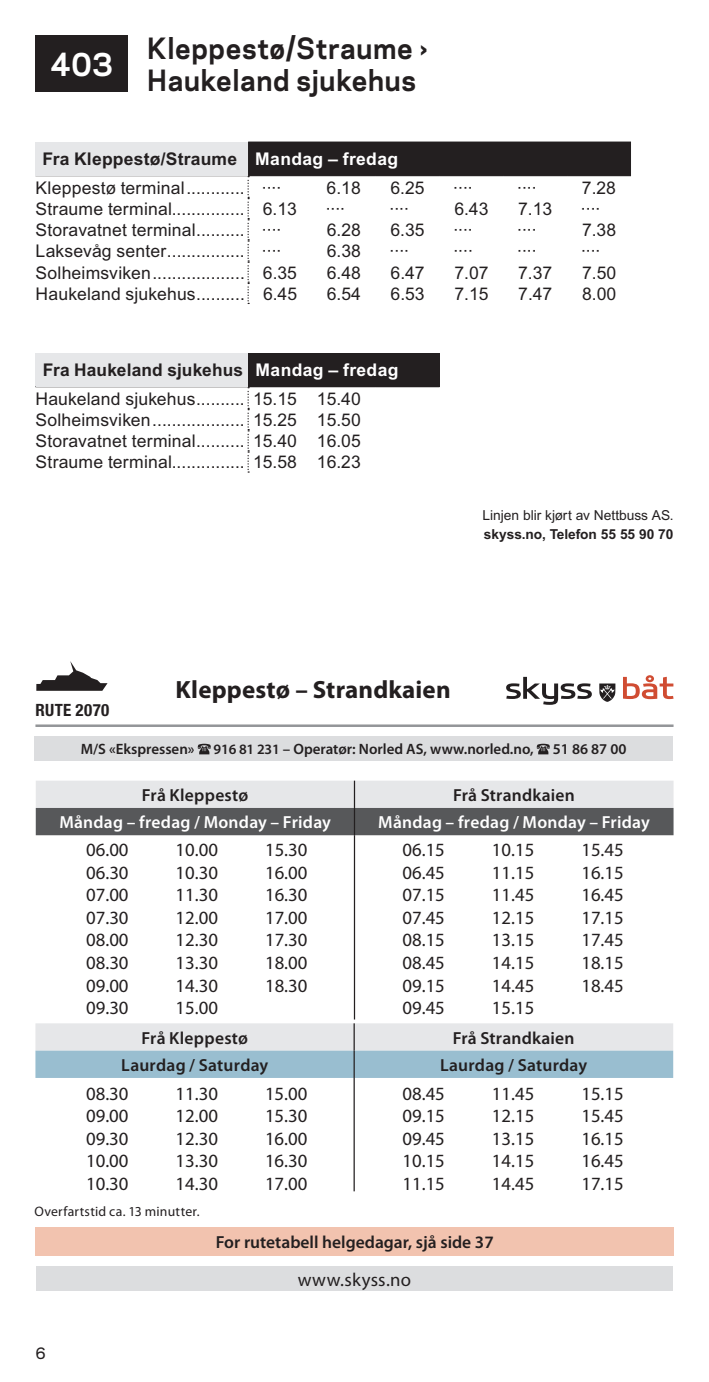
<style>
.page{position:relative;width:709px;height:1382px;background:#fff}
.page>*{position:absolute;margin:0;border:0;box-sizing:border-box;transform-origin:0 0}
.t1{font:700 30px "Galaxie Polaris";color:#fff}
.t2{font:700 27.5px/32.5px "Galaxie Polaris";letter-spacing:.025em;color:#231f20;scale:.95 1}
.t3{font:700 25px "Myriad Pro";letter-spacing:.005em;color:#231f20}
.t4{font:18.75px/22.5px "Myriad Pro";color:#231f20;text-align:justify}
.t5{font:17.5px/21.2px "Arial MT Pro";letter-spacing:.01em;color:#231f20;text-align:justify}
.t6{font:600 17.5px "Myriad Pro";letter-spacing:.01em;color:#231f20}
.t7{font:700 17.5px "Arial MT Pro";letter-spacing:.015em;color:#231f20}
.t8{font:600 17.5px "Myriad Pro";letter-spacing:.015em;color:#fff}
.t9{font:700 17.5px "Arial MT Pro";color:#fff}
.t10{font:700 condensed 17px "Helvetica Neue LT Std";letter-spacing:.025em;color:#231f20}
.t11{font:600 15px "Myriad Pro";color:#231f20}
.t12{font:500 15px "Galaxie Polaris";color:#231f20}
.t13{font:13.75px "Arial MT Pro";color:#231f20}
.t14{font:13.75px "Myriad Pro";letter-spacing:.02em;color:#231f20}
.t15{font:700 13.75px "Arial MT Pro";color:#231f20}
.s1{color:#fff}
.s2{font-size:14.5px}
</style>
<div class="page">
<hr style="left:35px;top:386px;width:213px;height:1px;background:#231f20">
<svg style="left:247px;top:387px;width:2px;height:86px"></svg>
<div style="left:36px;top:353px;width:212px;height:34px;background:#e6e7e9"></div>
<div style="left:248px;top:353px;width:192px;height:34px;background:#231f20"></div>
<div style="left:35px;top:142px;width:213px;height:34px;background:#e6e7e9"></div>
<svg style="left:247px;top:142px;width:384px;height:162px"></svg>
<hr style="left:35px;top:724px;width:638px;height:3px;background:#939598">
<svg style="left:36px;top:661px;width:72px;height:30px"></svg>
<div style="left:35px;top:736px;width:637px;height:25px;background:#dcdddf"></div>
<svg style="left:198px;top:744px;width:13px;height:10px"></svg>
<svg style="left:536px;top:744px;width:14px;height:10px"></svg>
<hr style="left:354px;top:835px;width:1px;height:184px;background:#231f20">
<svg style="left:36px;top:781px;width:637px;height:54px;background:#9e9fa1"></svg>
<svg style="left:35px;top:1023px;width:638px;height:55px;background:#c0d2dc"></svg>
<hr style="left:353px;top:1023px;width:2px;height:28px;background:#231f20">
<hr style="left:353px;top:1078px;width:2px;height:113px;background:#231f20">
<hr style="left:353px;top:1051px;width:2px;height:27px;background:#231f20">
<div style="left:36px;top:1266px;width:636px;height:25px;background:#dcdddf"></div>
<div style="left:36px;top:1227px;width:638px;height:28px;background:#f2c3af"></div>
<svg style="left:623px;top:675px;width:50px;height:24px"></svg>
<svg style="left:506px;top:677px;width:86px;height:28px"></svg>
<svg style="left:599px;top:683px;width:16px;height:19px"></svg>
<div style="left:35px;top:35px;width:93px;height:57px;background:#231f20"></div>
<h1 class="t1" style="left:50px;top:42px;width:65px">403</h1>
<h2 class="t2" style="left:147px;top:30px;width:296px">Kleppestø/Straume ›<br>Haukeland sjukehus</h2>
<p class="t7" style="left:60px;top:149px;width:11px">å</p>
<p class="t9" style="left:270px;top:149px;width:11px">å</p>
<p class="t5" style="left:35px;top:178px;width:247px">Kleppestø terminal ............ ····</p>
<p class="t5" style="left:327px;top:178px;width:36px">6.18</p>
<p class="t5" style="left:390px;top:178px;width:36px">6.25</p>
<p class="t5" style="left:453px;top:178px;width:21px">····</p>
<p class="t5" style="left:517px;top:178px;width:21px">····</p>
<p class="t5" style="left:582px;top:178px;width:36px">7.28</p>
<p class="t5" style="left:35px;top:199px;width:263px">Straume terminal............... 6.13</p>
<p class="t5" style="left:326px;top:199px;width:21px">····</p>
<p class="t5" style="left:389px;top:199px;width:21px">····</p>
<p class="t5" style="left:454px;top:199px;width:36px">6.43</p>
<p class="t5" style="left:518px;top:199px;width:36px">7.13</p>
<p class="t5" style="left:581px;top:199px;width:21px">····</p>
<p class="t5" style="left:36px;top:220px;width:247px">Storavatnet terminal .......... ····</p>
<p class="t5" style="left:327px;top:220px;width:36px">6.28</p>
<p class="t5" style="left:390px;top:220px;width:36px">6.35</p>
<p class="t5" style="left:453px;top:220px;width:21px">····</p>
<p class="t5" style="left:517px;top:220px;width:21px">····</p>
<p class="t5" style="left:582px;top:220px;width:36px">7.38</p>
<p class="t5" style="left:36px;top:241px;width:247px">Laksevåg senter ................ ····</p>
<p class="t5" style="left:327px;top:241px;width:36px">6.38</p>
<p class="t5" style="left:389px;top:241px;width:21px">····</p>
<p class="t5" style="left:453px;top:241px;width:21px">····</p>
<p class="t5" style="left:517px;top:241px;width:21px">····</p>
<p class="t5" style="left:581px;top:241px;width:21px">····</p>
<p class="t5" style="left:36px;top:263px;width:263px">Solheimsviken ................... 6.35</p>
<p class="t5" style="left:327px;top:263px;width:36px">6.48</p>
<p class="t5" style="left:390px;top:263px;width:36px">6.47</p>
<p class="t5" style="left:454px;top:263px;width:36px">7.07</p>
<p class="t5" style="left:518px;top:263px;width:36px">7.37</p>
<p class="t5" style="left:582px;top:263px;width:36px">7.50</p>
<p class="t5" style="left:36px;top:284px;width:263px">Haukeland sjukehus .......... 6.45</p>
<p class="t5" style="left:327px;top:284px;width:36px">6.54</p>
<p class="t5" style="left:390px;top:284px;width:36px">6.53</p>
<p class="t5" style="left:454px;top:284px;width:36px">7.15</p>
<p class="t5" style="left:518px;top:284px;width:36px">7.47</p>
<p class="t5" style="left:582px;top:284px;width:36px">8.00</p>
<p class="t7" style="left:43px;top:149px;width:357px">Fra Kleppestø/Straume <span class="s1">Mandag – fredag</span></p>
<p class="t7" style="left:60px;top:360px;width:11px">å</p>
<p class="t9" style="left:270px;top:360px;width:11px">å</p>
<p class="t5" style="left:35px;top:389px;width:327px">Haukeland sjukehus .......... 15.15 15.40<br>Solheimsviken ................... 15.25 15.50<br>Storavatnet terminal .......... 15.40 16.05<br>Straume terminal............... 15.58 16.23</p>
<p class="t7" style="left:43px;top:359px;width:357px">Fra Haukeland sjukehus <span class="s1">Mandag – fredag</span></p>
<p class="t13" style="left:482px;top:507px;width:192px">Linjen blir kjørt av Nettbuss AS.</p>
<p class="t15" style="left:483px;top:526px;width:191px">skyss.no, Telefon 55 55 90 70</p>
<p class="t13" style="left:462px;top:533px;width:213px">Linja blir køyrt av Nettbuss Sør AS.</p>
<p class="t10" style="left:35px;top:699px;width:75px">RUTE 2070</p>
<h3 class="t3" style="left:176px;top:676px;width:276px">Kleppestø – Strandkaien</h3>
<p class="t11" style="left:81px;top:741px;width:115px">M/S «Ekspressen»</p>
<p class="t11" style="left:213px;top:741px;width:321px"><span class="s2">916 81 231</span> – Operatør: Norled AS, www.norled.no,</p>
<p class="t11" style="left:553px;top:741px;width:75px">51 86 87 00</p>
<p class="t6" style="left:142px;top:785px;width:108px">Frå Kleppestø</p>
<p class="t6" style="left:453px;top:785px;width:123px">Frå Strandkaien</p>
<p class="t8" style="left:59px;top:813px;width:273px">Måndag – fredag / Monday – Friday</p>
<p class="t8" style="left:378px;top:813px;width:273px">Måndag – fredag / Monday – Friday</p>
<p class="t4" style="left:86px;top:839px;width:44px">06.00<br>06.30<br>07.00<br>07.30<br>08.00<br>08.30<br>09.00<br>09.30</p>
<p class="t4" style="left:176px;top:839px;width:44px">10.00<br>10.30<br>11.30<br>12.00<br>12.30<br>13.30<br>14.30<br>15.00</p>
<p class="t4" style="left:265px;top:839px;width:44px">15.30<br>16.00<br>16.30<br>17.00<br>17.30<br>18.00<br>18.30</p>
<p class="t4" style="left:402px;top:839px;width:44px">06.15<br>06.45<br>07.15<br>07.45<br>08.15<br>08.45<br>09.15<br>09.45</p>
<p class="t4" style="left:492px;top:839px;width:44px">10.15<br>11.15<br>11.45<br>12.15<br>13.15<br>14.15<br>14.45<br>15.15</p>
<p class="t4" style="left:581px;top:839px;width:44px">15.45<br>16.15<br>16.45<br>17.15<br>17.45<br>18.15<br>18.45</p>
<p class="t6" style="left:141px;top:1028px;width:108px">Frå Kleppestø</p>
<p class="t6" style="left:453px;top:1028px;width:123px">Frå Strandkaien</p>
<p class="t6" style="left:121px;top:1055px;width:149px">Laurdag / Saturday</p>
<p class="t6" style="left:440px;top:1055px;width:149px">Laurdag / Saturday</p>
<p class="t4" style="left:86px;top:1083px;width:44px">08.30<br>09.00<br>09.30<br>10.00<br>10.30</p>
<p class="t4" style="left:176px;top:1083px;width:44px">11.30<br>12.00<br>12.30<br>13.30<br>14.30</p>
<p class="t4" style="left:265px;top:1083px;width:44px">15.00<br>15.30<br>16.00<br>16.30<br>17.00</p>
<p class="t14" style="left:35px;top:1203px;width:166px">Overfartstid ca. 13 minutter.</p>
<p class="t4" style="left:402px;top:1083px;width:44px">08.45<br>09.15<br>09.45<br>10.15<br>11.15</p>
<p class="t4" style="left:492px;top:1083px;width:44px">11.45<br>12.15<br>13.15<br>14.15<br>14.45</p>
<p class="t4" style="left:581px;top:1083px;width:44px">15.15<br>15.45<br>16.15<br>16.45<br>17.15</p>
<p class="t6" style="left:216px;top:1232px;width:279px">For rutetabell helgedagar, sjå side 37</p>
<p class="t12" style="left:35px;top:1341px;width:12px">6</p>
<p class="t4" style="left:298px;top:1268px;width:115px">www.skyss.no</p>
</div>
